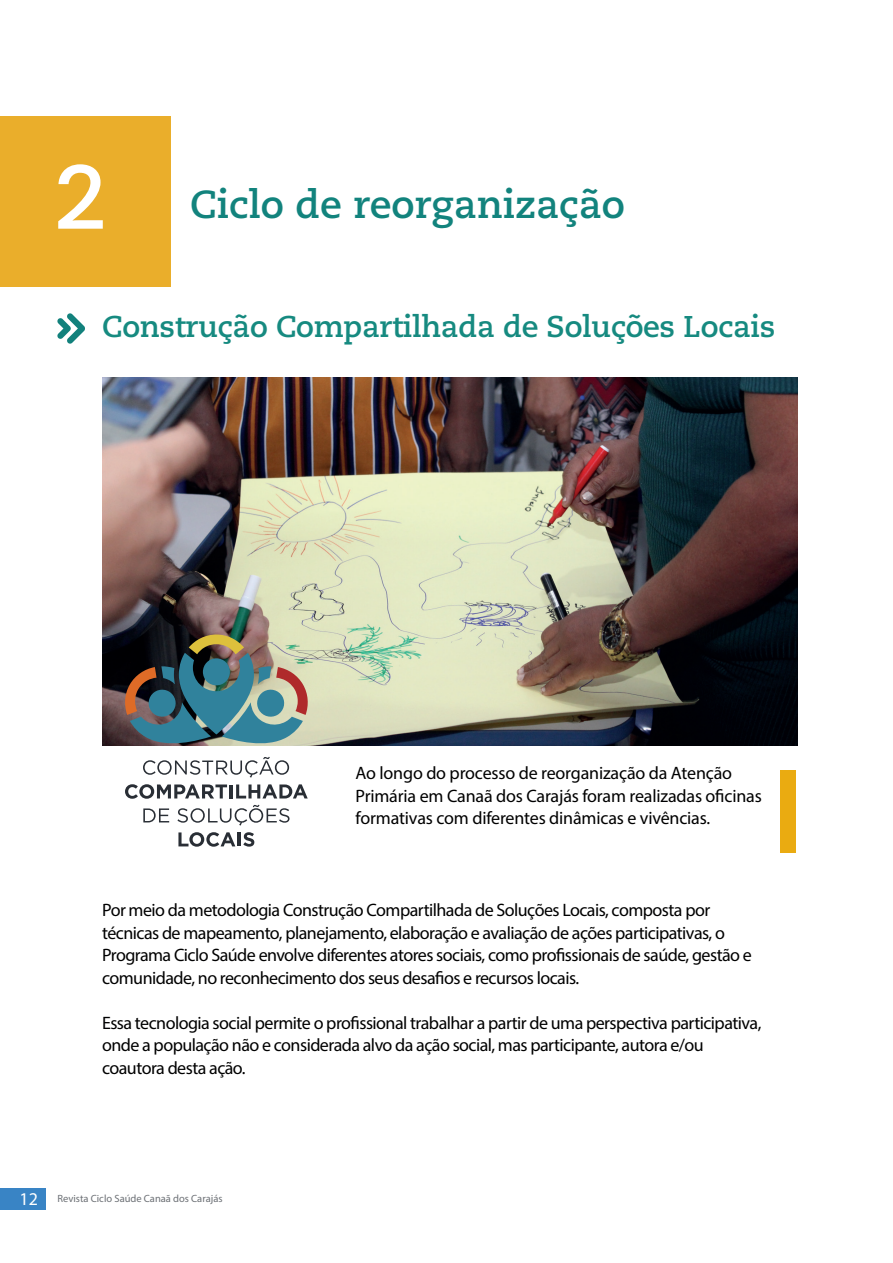
<style>
.page{position:relative;width:893px;height:1263px;background:#fff}
.page>*{position:absolute;margin:0;border:0;box-sizing:border-box;transform-origin:0 0}
.t1{font:700 90px "Caecilia LT Std";color:#fff}
.t2{font:700 39px "Caecilia LT Std";color:#12837d}
.t3{font:700 30px "Caecilia";letter-spacing:-.01em;color:#168a80}
.t4{font:18px/22.5px "Myriad Pro";letter-spacing:-.03em;color:#000001}
.t5{font:18px/22.5px "Myriad Pro";letter-spacing:-.01em;color:#000001}
.t6{font:10.5px "Myriad Pro";color:#6c7075}
.s1{font-size:18px;color:#fff}
</style>
<div class="page">
<div style="left:0;top:1188px;width:45px;height:21px;background:#3984c5"></div>
<div style="left:0;top:117px;width:170px;height:170px;background:#eaae2b"></div>
<img style="left:102px;top:377px;width:695px;height:368px">
<div style="left:780px;top:769px;width:16px;height:83px;background:#eaab11"></div>
<svg style="left:57px;top:313px;width:28px;height:31px"></svg>
<svg style="left:124px;top:634px;width:185px;height:112px;background:#5d7271"></svg>
<svg style="left:143px;top:757px;width:146px;height:21px"></svg>
<svg style="left:125px;top:784px;width:102px;height:15px"></svg>
<hr style="left:230px;top:784px;width:3px;height:14px;background:#292e35">
<svg style="left:236px;top:784px;width:72px;height:14px"></svg>
<svg style="left:143px;top:808px;width:26px;height:14px"></svg>
<svg style="left:177px;top:805px;width:113px;height:20px"></svg>
<svg style="left:178px;top:832px;width:57px;height:15px"></svg>
<hr style="left:238px;top:832px;width:3px;height:14px;background:#292e35">
<svg style="left:243px;top:832px;width:11px;height:15px"></svg>
<h1 class="t1" style="left:54px;top:144px;width:55px">2</h1>
<h2 class="t2" style="left:190px;top:182px;width:436px">Ciclo de reorganização</h2>
<h3 class="t3" style="left:102px;top:309px;width:675px">Construção Compartilhada de Soluções Locais</h3>
<p class="t5" style="left:356px;top:762px;width:408px">Ao longo do processo de reorganização da Atenção<br>Primária em Canaã dos Carajás foram realizadas oficinas formativas com diferentes dinâmicas e vivências.</p>
<p class="t4" style="left:102px;top:899px;width:651px">Por meio da metodologia Construção Compartilhada de Soluções Locais, composta por técnicas de mapeamento, planejamento, elaboração e avaliação de ações participativas, o Programa Ciclo Saúde envolve diferentes atores sociais, como profissionais de saúde, gestão e comunidade, no reconhecimento dos seus desafios e recursos locais.</p>
<p class="t4" style="left:102px;top:1011px;width:661px">Essa tecnologia social permite o profissional trabalhar a partir de uma perspectiva participativa, onde a população não e considerada alvo da ação social, mas participante, autora e/ou coautora desta ação.</p>
<p class="t6" style="left:20px;top:1192px;width:204px"><span class="s1">12</span> Revista Ciclo Saúde Canaã dos Carajás</p>
</div>
